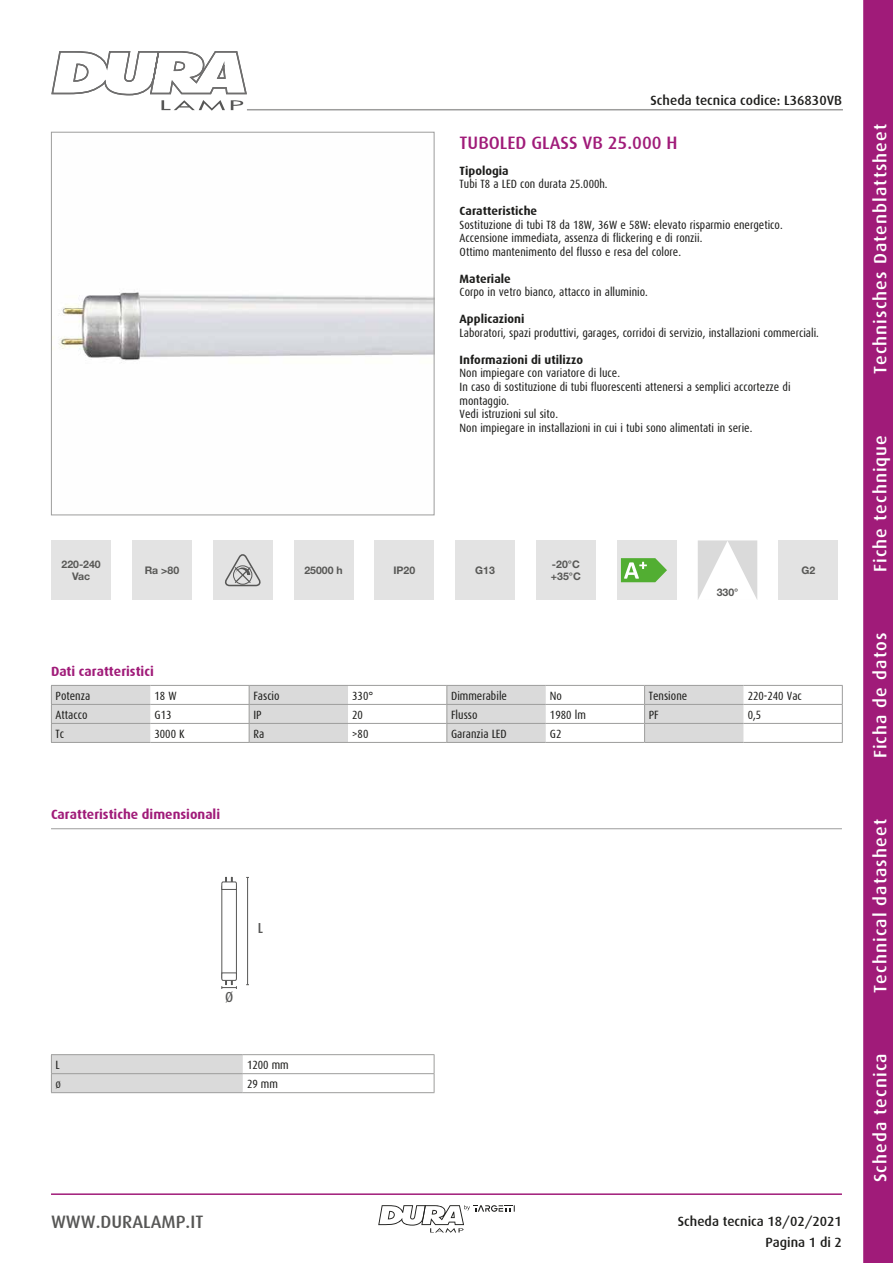
<style>
.page{position:relative;width:893px;height:1263px;background:#fff}
.page>*{position:absolute;margin:0;border:0;box-sizing:border-box;transform-origin:0 0}
.t1{font:500 18px "Dax";letter-spacing:.06em;color:#fff}
.t2{font:500 18px "Dax";color:#a01b79}
.t3{font:500 18px "Dax";color:#575756}
.t4{font:500 14.55px "Dax Condensed";color:#575756}
.t5{font:500 13.5px/21.3px "Dax";color:#1d1d1b;text-align:right}
.t6{font:700 13.5px "Dax";color:#a01b79}
.t7{font:12px/13.5px "Dax Condensed";color:#1d1d1b}
.t8{font:700 12px "Dax";color:#1d1d1b}
.t9{font:700 10.5px/12.6px "Helvetica Neue LT Std";color:#585856;text-align:center}
</style>
<div class="page">
<svg style="left:863px;top:0;width:30px;height:1263px;background:#a2207b"></svg>
<hr style="left:51px;top:1193px;width:791px;height:2px;background:#a01b79">
<svg style="left:51px;top:51px;width:197px;height:60px"></svg>
<svg style="left:378px;top:1205px;width:137px;height:28px"></svg>
<hr style="left:247px;top:109px;width:596px;height:1px;background:#9d9d9c">
<img style="left:58px;top:292px;width:374px;height:71px">
<div style="left:51px;top:132px;width:383px;height:383px;border:1px solid #9d9d9c"></div>
<div style="left:51px;top:540px;width:60px;height:60px;background:#e3e3e3"></div>
<div style="left:617px;top:540px;width:59px;height:60px;background:#e3e3e3"></div>
<svg style="left:621px;top:558px;width:46px;height:24px"></svg>
<div style="left:375px;top:540px;width:59px;height:60px;background:#e3e3e3"></div>
<div style="left:132px;top:540px;width:60px;height:60px;background:#e3e3e3"></div>
<svg style="left:698px;top:540px;width:59px;height:59px"></svg>
<div style="left:455px;top:540px;width:60px;height:60px;background:#e3e3e3"></div>
<div style="left:213px;top:540px;width:60px;height:60px;background:#e3e3e3"></div>
<svg style="left:225px;top:554px;width:36px;height:33px"></svg>
<div style="left:778px;top:540px;width:60px;height:60px;background:#e3e3e3"></div>
<div style="left:536px;top:540px;width:60px;height:60px;background:#e3e3e3"></div>
<div style="left:294px;top:540px;width:59px;height:60px;background:#e3e3e3"></div>
<hr style="left:743px;top:685px;width:100px;height:1px;background:#9d9d9c">
<hr style="left:743px;top:704px;width:100px;height:1px;background:#9d9d9c">
<hr style="left:743px;top:723px;width:100px;height:1px;background:#9d9d9c">
<svg style="left:842px;top:686px;width:1px;height:56px"></svg>
<hr style="left:51px;top:742px;width:99px;height:1px;background:#9d9d9c">
<hr style="left:150px;top:742px;width:99px;height:1px;background:#9d9d9c">
<hr style="left:348px;top:742px;width:99px;height:1px;background:#9d9d9c">
<hr style="left:546px;top:742px;width:99px;height:1px;background:#9d9d9c">
<hr style="left:743px;top:742px;width:100px;height:1px;background:#9d9d9c">
<hr style="left:249px;top:742px;width:99px;height:1px;background:#9d9d9c">
<hr style="left:447px;top:742px;width:99px;height:1px;background:#9d9d9c">
<svg style="left:51px;top:685px;width:692px;height:57px"></svg>
<hr style="left:645px;top:742px;width:98px;height:1px;background:#9d9d9c">
<hr style="left:51px;top:1054px;width:192px;height:1px;background:#9d9d9c">
<hr style="left:243px;top:1054px;width:191px;height:1px;background:#9d9d9c">
<svg style="left:51px;top:1055px;width:192px;height:37px;background:#d7d7d7"></svg>
<hr style="left:243px;top:1073px;width:191px;height:1px;background:#9d9d9c">
<svg style="left:434px;top:1055px;width:1px;height:37px"></svg>
<hr style="left:51px;top:1092px;width:192px;height:1px;background:#9d9d9c">
<hr style="left:243px;top:1092px;width:191px;height:1px;background:#9d9d9c">
<hr style="left:247px;top:877px;width:1px;height:108px;background:#575756">
<div style="left:222px;top:885px;width:15px;height:94px;border:1px solid #575756"></div>
<svg style="left:221px;top:877px;width:16px;height:13px"></svg>
<svg style="left:221px;top:972px;width:16px;height:17px"></svg>
<hr style="left:51px;top:828px;width:791px;height:1px;background:#9d9d9c">
<p class="t5" style="left:651px;top:90px;width:193px">Scheda tecnica codice: L36830VB</p>
<h1 class="t2" style="left:460px;top:132px;width:219px">TUBOLED GLASS VB 25.000 H</h1>
<p class="t8" style="left:460px;top:164px;width:51px">Tipologia</p>
<p class="t7" style="left:460px;top:178px;width:150px">Tubi T8 a LED con durata 25.000h.</p>
<p class="t8" style="left:460px;top:205px;width:79px">Caratteristiche</p>
<p class="t7" style="left:460px;top:218px;width:325px">Sostituzione di tubi T8 da 18W, 36W e 58W: elevato risparmio energetico.<br>Accensione immediata, assenza di flickering e di ronzii.<br>Ottimo mantenimento del flusso e resa del colore.</p>
<p class="t8" style="left:460px;top:272px;width:53px">Materiale</p>
<p class="t7" style="left:460px;top:286px;width:190px">Corpo in vetro bianco, attacco in alluminio.</p>
<p class="t8" style="left:460px;top:313px;width:66px">Applicazioni</p>
<p class="t7" style="left:460px;top:326px;width:361px">Laboratori, spazi produttivi, garages, corridoi di servizio, installazioni commerciali.</p>
<p class="t8" style="left:460px;top:353px;width:125px">Informazioni di utilizzo</p>
<p class="t7" style="left:460px;top:367px;width:332px">Non impiegare con variatore di luce.<br>In caso di sostituzione di tubi fluorescenti attenersi a semplici accortezze di montaggio.<br>Vedi istruzioni sul sito.<br>Non impiegare in installazioni in cui i tubi sono alimentati in serie.</p>
<p class="t9" style="left:62px;top:557px;width:41px">220-240<br>Vac</p>
<p class="t9" style="left:145px;top:564px;width:36px">Ra &gt;80</p>
<p class="t9" style="left:393px;top:564px;width:23px">IP20</p>
<p class="t9" style="left:304px;top:564px;width:40px">25000 h</p>
<p class="t9" style="left:551px;top:557px;width:31px;text-align:left">-20°C +35°C</p>
<p class="t9" style="left:475px;top:564px;width:21px">G13</p>
<p class="t9" style="left:801px;top:564px;width:15px">G2</p>
<p class="t9" style="left:717px;top:585px;width:23px">330°</p>
<p class="t6" style="left:51px;top:664px;width:104px">Dati caratteristici</p>
<p class="t7" style="left:56px;top:689px;width:36px">Potenza</p>
<p class="t7" style="left:155px;top:689px;width:24px">18 W</p>
<p class="t7" style="left:253px;top:689px;width:28px">Fascio</p>
<p class="t7" style="left:352px;top:689px;width:23px">330°</p>
<p class="t7" style="left:451px;top:689px;width:57px">Dimmerabile</p>
<p class="t7" style="left:550px;top:689px;width:14px">No</p>
<p class="t7" style="left:649px;top:689px;width:40px">Tensione</p>
<p class="t7" style="left:748px;top:689px;width:56px">220-240 Vac</p>
<p class="t7" style="left:56px;top:708px;width:33px">Attacco</p>
<p class="t7" style="left:154px;top:708px;width:18px">G13</p>
<p class="t7" style="left:253px;top:708px;width:10px">IP</p>
<p class="t7" style="left:352px;top:708px;width:12px">20</p>
<p class="t7" style="left:451px;top:708px;width:28px">Flusso</p>
<p class="t7" style="left:550px;top:708px;width:37px">1980 lm</p>
<p class="t7" style="left:649px;top:708px;width:11px">PF</p>
<p class="t7" style="left:748px;top:708px;width:15px">0,5</p>
<p class="t7" style="left:56px;top:727px;width:10px">Tc</p>
<p class="t7" style="left:154px;top:727px;width:32px">3000 K</p>
<p class="t7" style="left:253px;top:727px;width:12px">Ra</p>
<p class="t7" style="left:352px;top:727px;width:18px">&gt;80</p>
<p class="t7" style="left:451px;top:727px;width:57px">Garanzia LED</p>
<p class="t7" style="left:550px;top:727px;width:13px">G2</p>
<p class="t6" style="left:51px;top:807px;width:171px">Caratteristiche dimensionali</p>
<p class="t4" style="left:225px;top:988px;width:10px">Ø</p>
<p class="t4" style="left:258px;top:920px;width:7px">L</p>
<p class="t7" style="left:56px;top:1059px;width:6px">L</p>
<p class="t7" style="left:247px;top:1059px;width:43px">1200 mm</p>
<p class="t7" style="left:56px;top:1078px;width:7px">ø</p>
<p class="t7" style="left:247px;top:1078px;width:32px">29 mm</p>
<h1 class="t3" style="left:51px;top:1212px;width:154px">WWW.DURALAMP.IT</h1>
<p class="t5" style="left:678px;top:1211px;width:166px">Scheda tecnica 18/02/2021<br>Pagina 1 di 2</p>
<h1 class="t1" style="left:870px;top:374px;width:252px;rotate:-90deg">Technisches Datenblattsheet</h1>
<h1 class="t1" style="left:870px;top:572px;width:139px;rotate:-90deg">Fiche technique</h1>
<h1 class="t1" style="left:870px;top:758px;width:127px;rotate:-90deg">Ficha de datos</h1>
<h1 class="t1" style="left:870px;top:993px;width:175px;rotate:-90deg">Technical datasheet</h1>
<h1 class="t1" style="left:870px;top:1182px;width:130px;rotate:-90deg">Scheda tecnica</h1>
</div>
